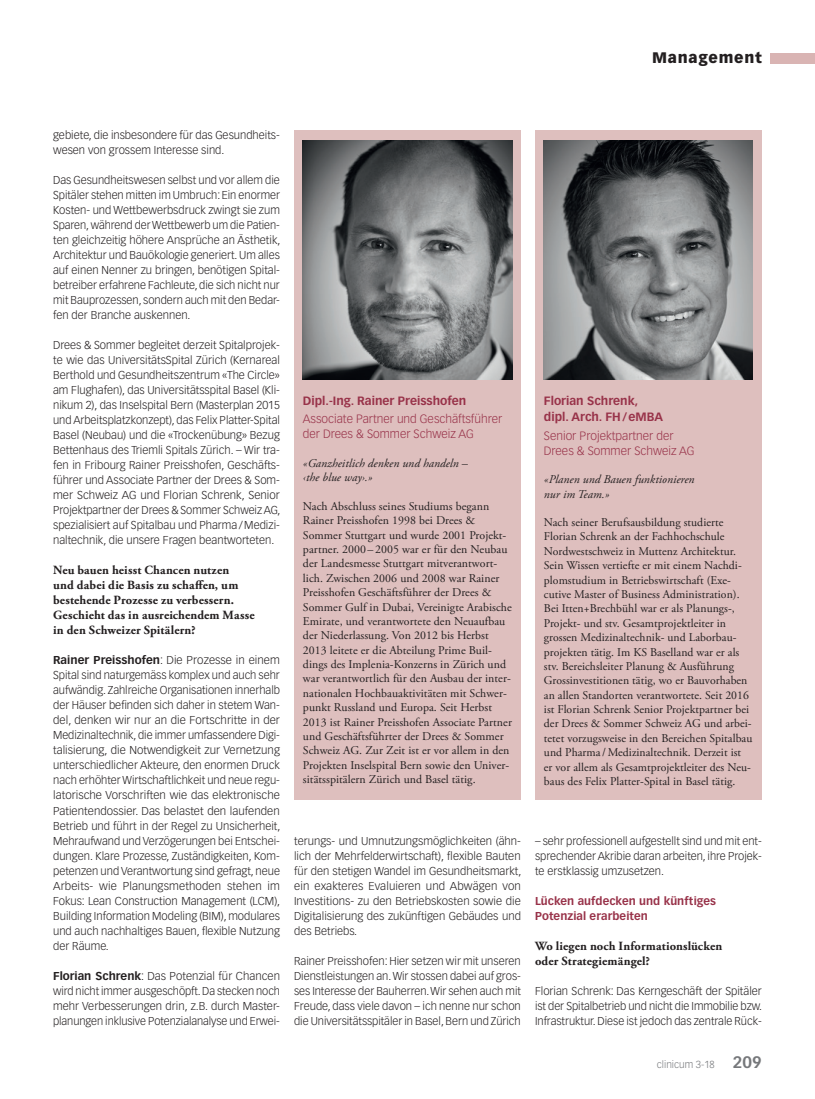
<style>
.page{position:relative;width:815px;height:1099px;background:#fff}
.page>*{position:absolute;margin:0;border:0;box-sizing:border-box;transform-origin:0 0}
.t1{font:900 15px "Vectora LT Std";letter-spacing:.05em;color:#231f20}
.Interviewfragen_ohne{font:700 12.5px/15px "Adobe Garamond Pro";letter-spacing:.01em;color:#231f20}
.Kastentext{font:11.88px/14.4px "Adobe Garamond Pro";letter-spacing:.005em;color:#231f20}
.Kastentitel{font:300 11.88px/15px "Vectora LT Std";color:#983249}
.Kastentext-2{font:italic 11.88px/14.4px "Adobe Garamond Pro";letter-spacing:.005em;color:#231f20}
.Kastentitel-2{font:700 11.88px/16.2px "Vectora LT Std";color:#983249}
.Lauftext{font:300 11.25px/15px "Vectora LT Std";color:#231f20;text-align:justify}
.ZT_MM{font:700 11.25px/15px "Vectora LT Std";letter-spacing:.005em;color:#983249}
.t2{font:300 10px "Vectora LT Std";color:#76787b}
.s1{font-weight:700}
.s2{font-weight:700;font-size:16.25px}
</style>
<div class="page">
<div style="left:770px;top:53px;width:45px;height:10px;background:#d9b4b3"></div>
<div style="left:535px;top:130px;width:227px;height:669px;background:#debfbe"></div>
<div style="left:294px;top:130px;width:227px;height:669px;background:#debfbe"></div>
<img style="left:544px;top:140px;width:209px;height:239px">
<img style="left:303px;top:140px;width:209px;height:239px">
<h1 class="t1" style="left:652px;top:49px;width:111px">Management</h1>
<p class="Lauftext" style="left:53px;top:128px;width:228px">gebiete, die insbesondere für das Gesundheits&shy;wesen von grossem Interesse sind.</p>
<p class="Lauftext" style="left:53px;top:173px;width:229px">Das Gesundheitswesen selbst und vor allem die Spitäler stehen mitten im Umbruch: Ein enormer Kosten- und Wettbewerbsdruck zwingt sie zum Sparen, während der Wettbewerb um die Patien&shy;ten gleichzeitig höhere Ansprüche an Ästhetik, Architektur und Bauökologie generiert. Um alles auf einen Nenner zu bringen, benötigen Spital&shy;betreiber erfahrene Fachleute, die sich nicht nur mit Bauprozessen, sondern auch mit den Bedar&shy;fen der Branche auskennen.</p>
<p class="Lauftext" style="left:53px;top:338px;width:229px">Drees &amp; Sommer begleitet derzeit Spitalprojek&shy;te wie das UniversitätsSpital Zürich (Kernareal Berthold und Gesundheitszentrum «The Circle» am Flughafen), das Universitätsspital Basel (Kli&shy;nikum 2), das Inselspital Bern (Masterplan 2015 und Arbeitsplatzkonzept), das Felix Platter-Spital Basel (Neubau) und die «Trockenübung» Bezug Bettenhaus des Triemli Spitals Zürich. – Wir tra&shy;fen in Fribourg Rainer Preisshofen, Geschäfts&shy;führer und Associate Partner der Drees &amp; Som&shy;mer Schweiz AG und Florian Schrenk, Senior Projektpartner der Drees &amp; Sommer Schweiz AG, spezialisiert auf Spitalbau und Pharma/Medizi&shy;naltechnik, die unsere Fragen beantworteten.</p>
<p class="Interviewfragen_ohne" style="left:53px;top:563px;width:203px">Neu bauen heisst Chancen nutzen<br>und dabei die Basis zu schaffen, um bestehende Prozesse zu verbessern.<br>Geschieht das in ausreichendem Masse in den Schweizer Spitälern?</p>
<p class="Lauftext" style="left:53px;top:653px;width:229px"><span class="s1">Rainer Preisshofen</span>: Die Prozesse in einem Spital sind naturgemäss komplex und auch sehr aufwändig. Zahlreiche Organisationen innerhalb der Häuser befinden sich daher in stetem Wan&shy;del, denken wir nur an die Fortschritte in der Medizinaltechnik, die immer umfassendere Digi&shy;talisierung, die Notwendigkeit zur Vernetzung unterschiedlicher Akteure, den enormen Druck nach erhöhter Wirtschaftlichkeit und neue regu&shy;latorische Vorschriften wie das elektronische Patientendossier. Das belastet den laufenden Betrieb und führt in der Regel zu Unsicherheit, Mehraufwand und Verzögerungen bei Entschei&shy;dungen. Klare Prozesse, Zuständigkeiten, Kom&shy;petenzen und Verantwortung sind gefragt, neue Arbeits- wie Planungsmethoden stehen im Fokus: Lean Construction Management (LCM), Building Information Modeling (BIM), modulares und auch nachhaltiges Bauen, flexible Nutzung der Räume.</p>
<p class="Lauftext" style="left:53px;top:968px;width:228px"><span class="s1">Florian Schrenk</span>: Das Potenzial für Chancen wird nicht immer ausgeschöpft. Da stecken noch mehr Verbesserungen drin, z.B. durch Master&shy;planungen inklusive Potenzialanalyse und Erwei-</p>
<p class="Kastentitel-2" style="left:303px;top:392px;width:165px">Dipl.-Ing. Rainer Preisshofen</p>
<p class="Kastentitel" style="left:303px;top:412px;width:201px">Associate Partner und Geschäftsführer der Drees &amp; Sommer Schweiz AG</p>
<p class="Kastentext-2" style="left:303px;top:456px;width:166px">«Ganzheitlich denken und handeln – ‹the blue way›.»</p>
<p class="Kastentext" style="left:303px;top:499px;width:210px">Nach Abschluss seines Studiums begann Rainer Preisshofen 1998 bei Drees &amp; Sommer Stuttgart und wurde 2001 Projekt&shy;partner. 2000 – 2005 war er für den Neubau der Landesmesse Stuttgart mitverantwort&shy;lich. Zwischen 2006 und 2008 war Rainer Preisshofen Geschäftsführer der Drees &amp; Sommer Gulf in Dubai, Vereinigte Arabische Emirate, und verantwortete den Neuaufbau der Niederlassung. Von 2012 bis Herbst 2013 leitete er die Abteilung Prime Buil&shy;dings des Implenia-Konzerns in Zürich und war verantwortlich für den Ausbau der inter&shy;nationalen Hochbauaktivitäten mit Schwer&shy;punkt Russland und Europa. Seit Herbst 2013 ist Rainer Preisshofen Associate Partner und Geschäftsführter der Drees &amp; Sommer Schweiz AG. Zur Zeit ist er vor allem in den Projekten Inselspital Bern sowie den Univer&shy;sitätsspitälern Zürich und Basel tätig.</p>
<p class="Kastentitel-2" style="left:544px;top:392px;width:121px">Florian Schrenk, dipl. Arch. FH/eMBA</p>
<p class="Kastentitel" style="left:544px;top:428px;width:152px">Senior Projektpartner der<br>Drees &amp; Sommer Schweiz AG</p>
<p class="Kastentext-2" style="left:544px;top:472px;width:152px">«Planen und Bauen funktionieren nur im Team.»</p>
<p class="Kastentext" style="left:544px;top:515px;width:210px">Nach seiner Berufsausbildung studierte Florian Schrenk an der Fachhochschule Nordwestschweiz in Muttenz Architektur.<br>Sein Wissen vertiefte er mit einem Nachdi&shy;plomstudium in Betriebswirtschaft (Exe&shy;cutive Master of Business Administration).<br>Bei Itten+Brechbühl war er als Planungs-, Projekt- und stv. Gesamtprojektleiter in grossen Medizinaltechnik- und Laborbau&shy;projekten tätig. Im KS Baselland war er als stv. Bereichsleiter Planung &amp; Ausführung Grossinvestitionen tätig, wo er Bauvorhaben an allen Standorten verantwortete. Seit 2016 ist Florian Schrenk Senior Projektpartner bei der Drees &amp; Sommer Schweiz AG und arbei&shy;tetet vorzugsweise in den Bereichen Spitalbau und Pharma /Medizinaltechnik. Derzeit ist er vor allem als Gesamtprojektleiter des Neu&shy;baus des Felix Platter-Spital in Basel tätig.</p>
<p class="Lauftext" style="left:294px;top:833px;width:229px">terungs- und Umnutzungsmöglichkeiten (ähn&shy;lich der Mehrfelderwirtschaft), flexible Bauten für den stetigen Wandel im Gesundheitsmarkt, ein exakteres Evaluieren und Abwägen von Investitions- zu den Betriebskosten sowie die Digitalisierung des zukünftigen Gebäudes und des Betriebs.</p>
<p class="Lauftext" style="left:294px;top:953px;width:228px">Rainer Preisshofen: Hier setzen wir mit unseren Dienstleistungen an. Wir stossen dabei auf gros&shy;ses Interesse der Bauherren. Wir sehen auch mit Freude, dass viele davon – ich nenne nur schon die Universitätsspitäler in Basel, Bern und Zürich</p>
<p class="Lauftext" style="left:535px;top:833px;width:228px">– sehr professionell aufgestellt sind und mit ent&shy;sprechender Akribie daran arbeiten, ihre Projek&shy;te erstklassig umzusetzen.</p>
<p class="ZT_MM" style="left:535px;top:893px;width:182px">Lücken aufdecken und künftiges<br>Potenzial erarbeiten</p>
<p class="Interviewfragen_ohne" style="left:535px;top:938px;width:189px">Wo liegen noch Informationslücken oder Strategiemängel?</p>
<p class="Lauftext" style="left:535px;top:983px;width:229px">Florian Schrenk: Das Kerngeschäft der Spitäler ist der Spitalbetrieb und nicht die Immobilie bzw.<br>Infrastruktur. Diese ist jedoch das zentrale Rück-</p>
<p class="t2" style="left:657px;top:1058px;width:106px">clinicum 3-18 <span class="s2">209</span></p>
</div>
